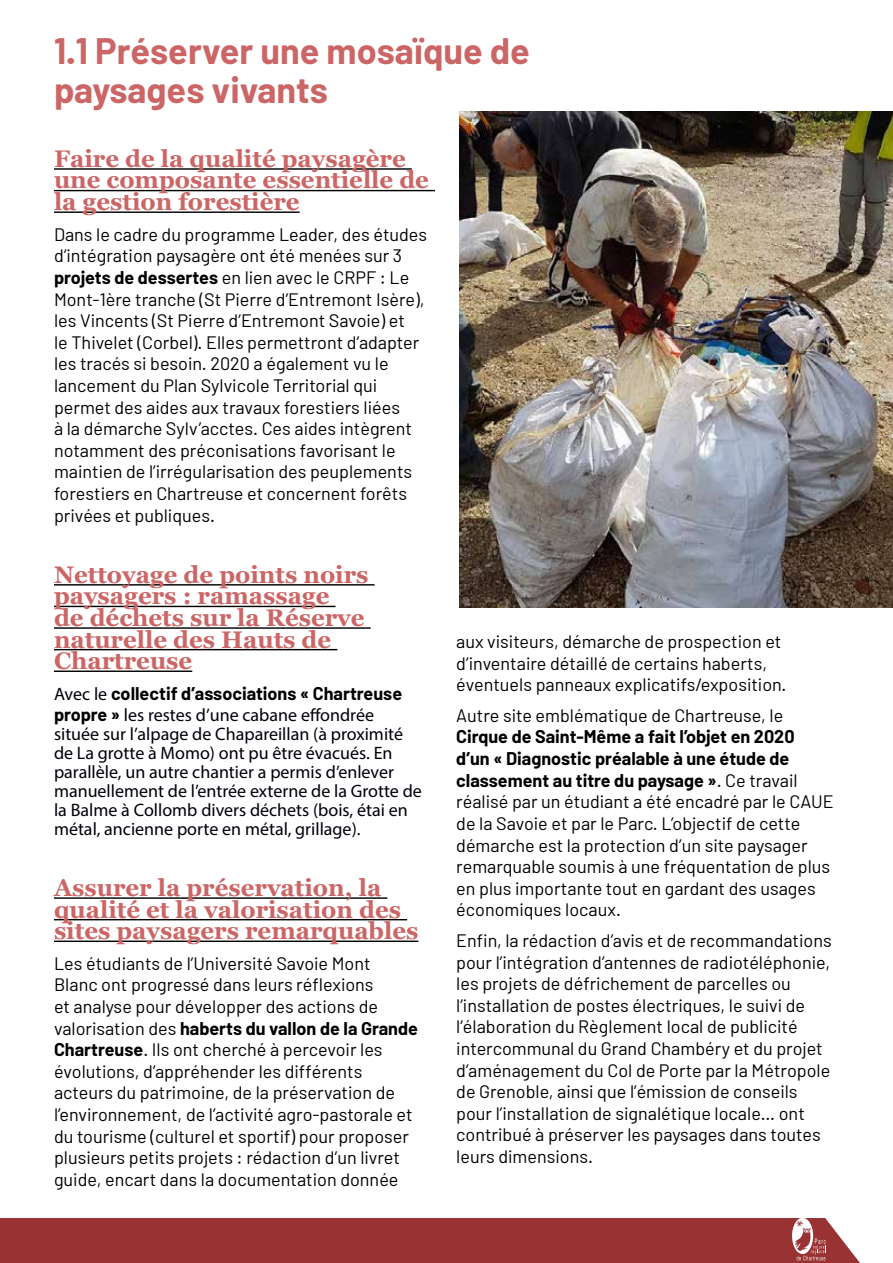
<style>
.page{position:relative;width:893px;height:1263px;background:#fff}
.page>*{position:absolute;margin:0;border:0;box-sizing:border-box;transform-origin:0 0}
.t1{font:700 36px/39px "Barlow";color:#c66}
.t2{font:700 24px/21.6px "Georgia";color:#c66}
.t3{font:18px/21.6px "Barlow";color:#000}
.t4{font:18px/18.9px "Myriad Pro";color:#00000a}
.t5{font:700 18px "Barlow";color:#000}
.s1{font-weight:700}
.s2{font-family:"Myriad Pro";font-weight:400;color:#00000a}
.s3{font-family:"Barlow";font-weight:700;color:#000}
</style>
<div class="page">
<div style="left:0;top:1218px;width:860px;height:45px;background:#933"></div>
<svg style="left:792px;top:1218px;width:68px;height:45px"></svg>
<hr style="left:54px;top:168px;width:358px;height:2px;background:#000">
<hr style="left:54px;top:190px;width:381px;height:1px;background:#000">
<hr style="left:54px;top:211px;width:246px;height:2px;background:#000">
<hr style="left:54px;top:584px;width:321px;height:1px;background:#000">
<hr style="left:54px;top:606px;width:282px;height:1px;background:#000">
<hr style="left:54px;top:627px;width:317px;height:2px;background:#000">
<hr style="left:54px;top:649px;width:283px;height:1px;background:#000">
<hr style="left:54px;top:670px;width:138px;height:2px;background:#000">
<hr style="left:54px;top:897px;width:333px;height:2px;background:#000">
<hr style="left:54px;top:919px;width:353px;height:1px;background:#000">
<hr style="left:54px;top:940px;width:364px;height:2px;background:#000">
<img style="left:459px;top:112px;width:434px;height:496px">
<h1 class="t1" style="left:54px;top:31px;width:477px">1.1 Préserver une mosaïque de paysages vivants</h1>
<h2 class="t2" style="left:54px;top:148px;width:376px">Faire de la qualité paysagère une composante essentielle de la gestion forestière</h2>
<p class="t3" style="left:54px;top:223px;width:375px">Dans le cadre du programme Leader, des études d’intégration paysagère ont été menées sur 3 <span class="s1">projets de dessertes</span> en lien avec le CRPF : Le Mont-1ère tranche (St Pierre d’Entremont Isère), les Vincents (St Pierre d’Entremont Savoie) et<br>le Thivelet (Corbel). Elles permettront d’adapter les tracés si besoin. 2020 a également vu le lancement du Plan Sylvicole Territorial qui permet des aides aux travaux forestiers liées<br>à la démarche Sylv’acctes. Ces aides intègrent notamment des préconisations favorisant le maintien de l’irrégularisation des peuplements forestiers en Chartreuse et concernent forêts privées et publiques.</p>
<h2 class="t2" style="left:54px;top:564px;width:316px">Nettoyage de points noirs paysagers : ramassage<br>de déchets sur la Réserve naturelle des Hauts de<br>Chartreuse</h2>
<p class="t5" style="left:54px;top:682px;width:350px"><span class="s2">Avec le</span> collectif d’associations « Chartreuse</p>
<p class="t4" style="left:54px;top:705px;width:369px"><span class="s3">propre »</span> les restes d’une cabane effondrée située sur l’alpage de Chapareillan (à proximité de La grotte à Momo) ont pu être évacués. En parallèle, un autre chantier a permis d’enlever manuellement de l’entrée externe de la Grotte de la Balme à Collomb divers déchets (bois, étai en métal, ancienne porte en métal, grillage).</p>
<h2 class="t2" style="left:54px;top:877px;width:366px">Assurer la préservation, la qualité et la valorisation des sites paysagers remarquables</h2>
<p class="t3" style="left:54px;top:952px;width:366px">Les étudiants de l’Université Savoie Mont Blanc ont progressé dans leurs réflexions<br>et analyse pour développer des actions de valorisation des <span class="s1">haberts du vallon de la Grande Chartreuse</span>. Ils ont cherché à percevoir les évolutions, d’appréhender les différents acteurs du patrimoine, de la préservation de l’environnement, de l’activité agro-pastorale et du tourisme (culturel et sportif) pour proposer plusieurs petits projets : rédaction d’un livret guide, encart dans la documentation donnée</p>
<p class="t3" style="left:456px;top:630px;width:332px">aux visiteurs, démarche de prospection et d’inventaire détaillé de certains haberts, éventuels panneaux explicatifs/exposition.</p>
<p class="t3" style="left:456px;top:704px;width:329px">Autre site emblématique de Chartreuse, le</p>
<p class="t3" style="left:456px;top:726px;width:379px"><span class="s1">Cirque de Saint-Même a fait l’objet en 2020<br>d’un « Diagnostic préalable à une étude de classement au titre du paysage »</span>. Ce travail réalisé par un étudiant a été encadré par le CAUE de la Savoie et par le Parc. L’objectif de cette démarche est la protection d’un site paysager remarquable soumis à une fréquentation de plus en plus importante tout en gardant des usages économiques locaux.</p>
<p class="t3" style="left:456px;top:929px;width:377px">Enfin, la rédaction d’avis et de recommandations pour l’intégration d’antennes de radiotéléphonie, les projets de défrichement de parcelles ou l’installation de postes électriques, le suivi de l’élaboration du Règlement local de publicité intercommunal du Grand Chambéry et du projet d’aménagement du Col de Porte par la Métropole de Grenoble, ainsi que l’émission de conseils pour l’installation de signalétique locale… ont contribué à préserver les paysages dans toutes leurs dimensions.</p>
</div>
